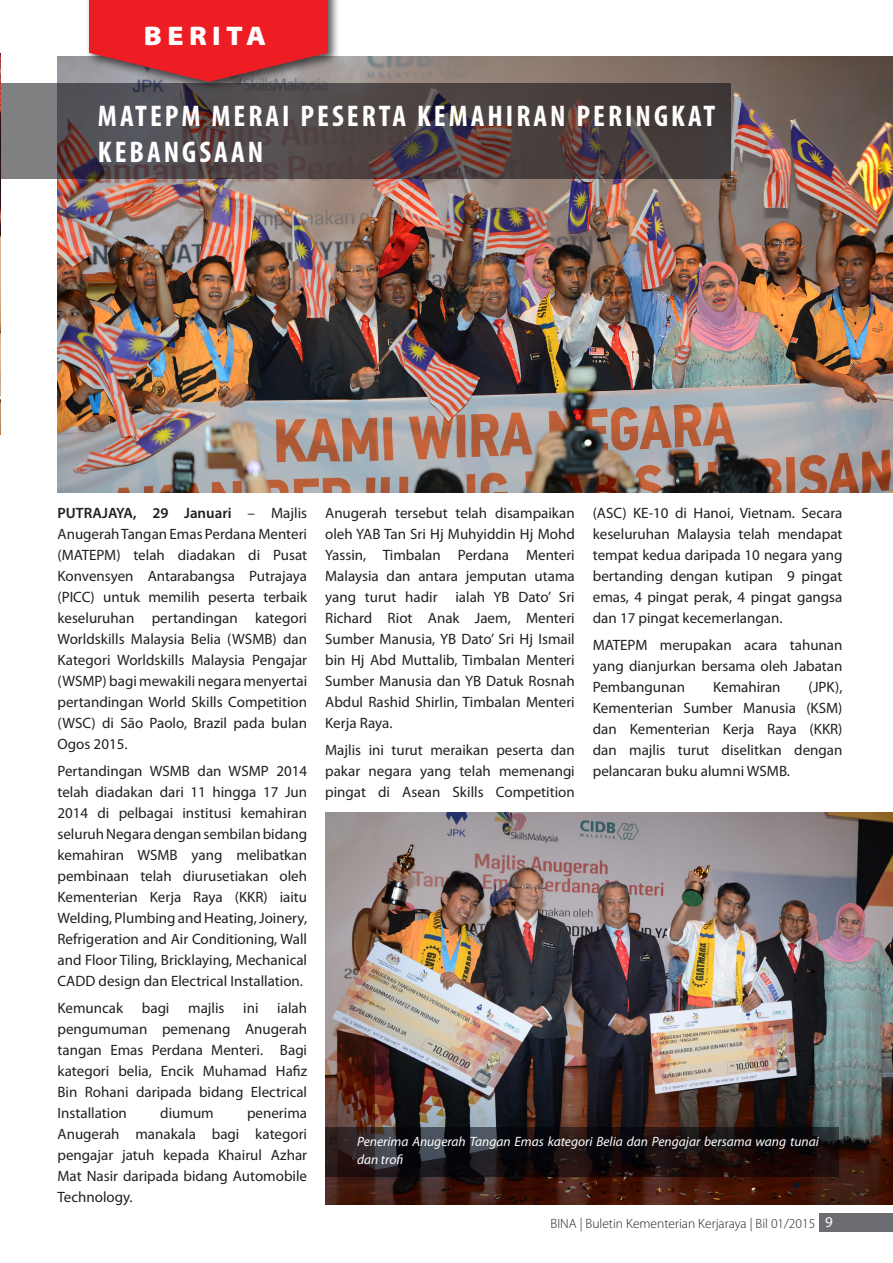
<style>
.page{position:relative;width:893px;height:1263px;background:#fff}
.page>*{position:absolute;margin:0;border:0;box-sizing:border-box;transform-origin:0 0}
.t1{font:700 condensed 30px/36px "Myriad Pro";letter-spacing:.1em;color:#fff}
.t2{font:900 semi-expanded 27px "Myriad Pro";letter-spacing:.2em;color:#fff}
.t3{font:15px/21px "Myriad Pro";color:#231f20;text-align:justify}
.t4{font:italic 13.5px/18px "Myriad Pro";color:#fff}
.t5{font:300 13.5px "Myriad Pro";color:#231f20}
.s1{font-weight:600}
.s2{font-weight:400;font-size:15px;color:#fff}
</style>
<div class="page">
<div style="left:819px;top:1214px;width:74px;height:18px;background:#6c6d70"></div>
<img style="left:57px;top:56px;width:836px;height:436px">
<img style="left:325px;top:812px;width:568px;height:393px">
<svg style="left:1px;top:83px;width:730px;height:95px;background:#524849"></svg>
<svg style="left:325px;top:1127px;width:513px;height:50px;background:#1b1416"></svg>
<img style="left:0;top:53px;width:1px;height:381px">
<div style="left:85px;top:0;width:256px;height:94px;background:#231f20;opacity:.75"></div>
<svg style="left:89px;top:0;width:239px;height:82px;background:#da2e34"></svg>
<p class="t2" style="left:144px;top:21px;width:124px">BERITA</p>
<p class="t1" style="left:98px;top:98px;width:619px">MATEPM MERAI PESERTA KEMAHIRAN PERINGKAT<br>KEBANGSAAN</p>
<p class="t3" style="left:57px;top:503px;width:251px"><span class="s1">PUTRAJAYA, 29 Januari</span> – Majlis Anugerah Tangan Emas Perdana Menteri (MATEPM) telah diadakan di Pusat Konvensyen Antarabangsa Putrajaya (PICC) untuk memilih peserta terbaik keseluruhan pertandingan kategori Worldskills Malaysia Belia (WSMB) dan Kategori Worldskills Malaysia Pengajar (WSMP) bagi mewakili negara menyertai pertandingan World Skills Competition (WSC) di São Paolo, Brazil pada bulan Ogos 2015.</p>
<p class="t3" style="left:57px;top:761px;width:251px">Pertandingan WSMB dan WSMP 2014 telah diadakan dari 11 hingga 17 Jun 2014 di pelbagai institusi kemahiran seluruh Negara dengan sembilan bidang kemahiran WSMB yang melibatkan pembinaan telah diurusetiakan oleh Kementerian Kerja Raya (KKR) iaitu Welding, Plumbing and Heating, Joinery, Refrigeration and Air Conditioning, Wall and Floor Tiling, Bricklaying, Mechanical CADD design dan Electrical Installation.</p>
<p class="t3" style="left:57px;top:998px;width:251px">Kemuncak bagi majlis ini ialah pengumuman pemenang Anugerah tangan Emas Perdana Menteri. Bagi kategori belia, Encik Muhamad Hafiz Bin Rohani daripada bidang Electrical Installation</p>
<p class="t3" style="left:160px;top:1103px;width:55px">diumum</p>
<p class="t3" style="left:57px;top:1103px;width:251px;text-indent:190px">penerima Anugerah manakala bagi kategori pengajar jatuh kepada Khairul Azhar Mat Nasir daripada bidang Automobile Technology.</p>
<p class="t3" style="left:325px;top:503px;width:251px">Anugerah tersebut telah disampaikan oleh YAB Tan Sri Hj Muhyiddin Hj Mohd Yassin, Timbalan Perdana Menteri Malaysia dan antara jemputan utama yang turut hadir ialah YB Dato’ Sri Richard Riot Anak Jaem, Menteri Sumber Manusia, YB Dato’ Sri Hj Ismail bin Hj Abd Muttalib, Timbalan Menteri Sumber Manusia dan YB Datuk Rosnah Abdul Rashid Shirlin, Timbalan Menteri Kerja Raya.</p>
<p class="t3" style="left:325px;top:740px;width:251px">Majlis ini turut meraikan peserta dan pakar negara yang telah memenangi pingat di Asean Skills Competition</p>
<p class="t3" style="left:593px;top:503px;width:251px">(ASC) KE-10 di Hanoi, Vietnam. Secara keseluruhan Malaysia telah mendapat tempat kedua daripada 10 negara yang bertanding dengan kutipan 9 pingat emas, 4 pingat perak, 4 pingat gangsa dan 17 pingat kecemerlangan.</p>
<p class="t3" style="left:593px;top:635px;width:251px">MATEPM merupakan acara tahunan yang dianjurkan bersama oleh Jabatan Pembangunan</p>
<p class="t3" style="left:713px;top:677px;width:69px">Kemahiran</p>
<p class="t3" style="left:593px;top:677px;width:251px;text-indent:216px">(JPK), Kementerian Sumber Manusia (KSM) dan Kementerian Kerja Raya (KKR) dan majlis turut diselitkan dengan pelancaran buku alumni WSMB.</p>
<p class="t4" style="left:357px;top:1133px;width:463px">Penerima Anugerah Tangan Emas kategori Belia dan Pengajar bersama wang tunai dan trofi</p>
<p class="t5" style="left:551px;top:1216px;width:284px">BINA | Buletin Kementerian Kerjaraya | Bil 01/2015 <span class="s2">9</span></p>
</div>
